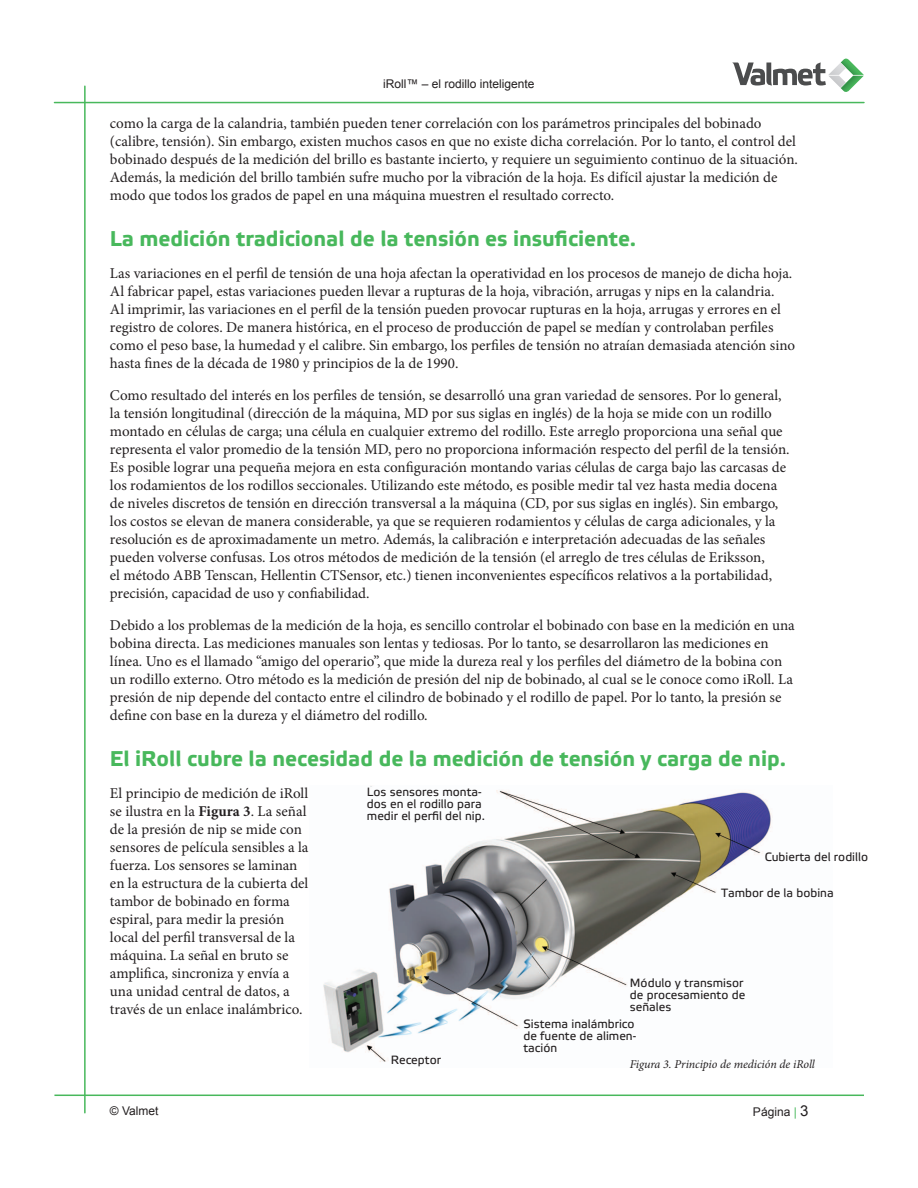
<style>
.page{position:relative;width:918px;height:1188px;background:#fff}
.page>*{position:absolute;margin:0;border:0;box-sizing:border-box;transform-origin:0 0}
.t1{font:700 21.3px "Etelka Text";color:#48b85c}
.t2{font:15px/18px "Minion Pro";color:#231f20}
.t3{font:12px/12px "Etelka Text";color:#231f20}
.t4{font:12px "Arial";color:#231f20}
.t5{font:italic 12px "Minion Pro";letter-spacing:-.005em;color:#231f20}
.s1{font-weight:700}
.s2{color:#48b85c}
.s3{font-size:15px}
</style>
<div class="page">
<hr style="left:54px;top:102px;width:810px;height:1px;background:#48b85c">
<hr style="left:54px;top:1095px;width:810px;height:1px;background:#48b85c">
<hr style="left:84px;top:86px;width:2px;height:1027px;background:#48b85c">
<svg style="left:732px;top:59px;width:132px;height:33px"></svg>
<img style="left:323px;top:786px;width:449px;height:276px">
<p class="t4" style="left:383px;top:76px;width:153px">iRoll™ – el rodillo inteligente</p>
<p class="t2" style="left:110px;top:114px;width:690px">como la carga de la calandria, también pueden tener correlación con los parámetros principales del bobinado (calibre, tensión). Sin embargo, existen muchos casos en que no existe dicha correlación. Por lo tanto, el control del bobinado después de la medición del brillo es bastante incierto, y requiere un seguimiento continuo de la situación.<br>Además, la medición del brillo también sufre mucho por la vibración de la hoja. Es difícil ajustar la medición de modo que todos los grados de papel en una máquina muestren el resultado correcto.</p>
<h1 class="t1" style="left:110px;top:225px;width:528px">La medición tradicional de la tensión es insuficiente.</h1>
<p class="t2" style="left:110px;top:264px;width:687px">Las variaciones en el perfil de tensión de una hoja afectan la operatividad en los procesos de manejo de dicha hoja.<br>Al fabricar papel, estas variaciones pueden llevar a rupturas de la hoja, vibración, arrugas y nips en la calandria.<br>Al imprimir, las variaciones en el perfil de la tensión pueden provocar rupturas en la hoja, arrugas y errores en el registro de colores. De manera histórica, en el proceso de producción de papel se medían y controlaban perfiles como el peso base, la humedad y el calibre. Sin embargo, los perfiles de tensión no atraían demasiada atención sino hasta fines de la década de 1980 y principios de la de 1990.</p>
<p class="t2" style="left:110px;top:386px;width:681px">Como resultado del interés en los perfiles de tensión, se desarrolló una gran variedad de sensores. Por lo general, la tensión longitudinal (dirección de la máquina, MD por sus siglas en inglés) de la hoja se mide con un rodillo montado en células de carga; una célula en cualquier extremo del rodillo. Este arreglo proporciona una señal que representa el valor promedio de la tensión MD, pero no proporciona información respecto del perfil de la tensión.<br>Es posible lograr una pequeña mejora en esta configuración montando varias células de carga bajo las carcasas de los rodamientos de los rodillos seccionales. Utilizando este método, es posible medir tal vez hasta media docena de niveles discretos de tensión en dirección transversal a la máquina (CD, por sus siglas en inglés). Sin embargo, los costos se elevan de manera considerable, ya que se requieren rodamientos y células de carga adicionales, y la resolución es de aproximadamente un metro. Además, la calibración e interpretación adecuadas de las señales pueden volverse confusas. Los otros métodos de medición de la tensión (el arreglo de tres células de Eriksson,<br>el método ABB Tenscan, Hellentin CTSensor, etc.) tienen inconvenientes específicos relativos a la portabilidad, precisión, capacidad de uso y confiabilidad.</p>
<p class="t2" style="left:110px;top:616px;width:686px">Debido a los problemas de la medición de la hoja, es sencillo controlar el bobinado con base en la medición en una bobina directa. Las mediciones manuales son lentas y tediosas. Por lo tanto, se desarrollaron las mediciones en línea. Uno es el llamado “amigo del operario”, que mide la dureza real y los perfiles del diámetro de la bobina con un rodillo externo. Otro método es la medición de presión del nip de bobinado, al cual se le conoce como iRoll. La presión de nip depende del contacto entre el cilindro de bobinado y el rodillo de papel. Por lo tanto, la presión se define con base en la dureza y el diámetro del rodillo.</p>
<h1 class="t1" style="left:110px;top:745px;width:678px">El iRoll cubre la necesidad de la medición de tensión y carga de nip.</h1>
<p class="t2" style="left:110px;top:784px;width:200px">El principio de medición de iRoll se ilustra en la <span class="s1">Figura 3</span>. La señal de la presión de nip se mide con sensores de película sensibles a la fuerza. Los sensores se laminan en la estructura de la cubierta del tambor de bobinado en forma espiral, para medir la presión local del perfil transversal de la máquina. La señal en bruto se amplifica, sincroniza y envía a una unidad central de datos, a través de un enlace inalámbrico.</p>
<p class="t3" style="left:367px;top:786px;width:120px">Los sensores monta&shy;dos en el rodillo para medir el perfil del nip.</p>
<p class="t3" style="left:765px;top:851px;width:105px">Cubierta del rodillo</p>
<p class="t3" style="left:721px;top:887px;width:114px">Tambor de la bobina</p>
<p class="t3" style="left:630px;top:977px;width:117px">Módulo y transmisor de procesamiento de señales</p>
<p class="t3" style="left:523px;top:1018px;width:114px">Sistema inalámbrico de fuente de alimen&shy;tación</p>
<p class="t3" style="left:391px;top:1054px;width:52px">Receptor</p>
<p class="t5" style="left:630px;top:1056px;width:187px">Figura 3. Principio de medición de iRoll</p>
<p class="t4" style="left:110px;top:1103px;width:50px">© Valmet</p>
<p class="t4" style="left:753px;top:1104px;width:57px">Página <span class="s2">|</span> <span class="s3">3</span></p>
</div>
